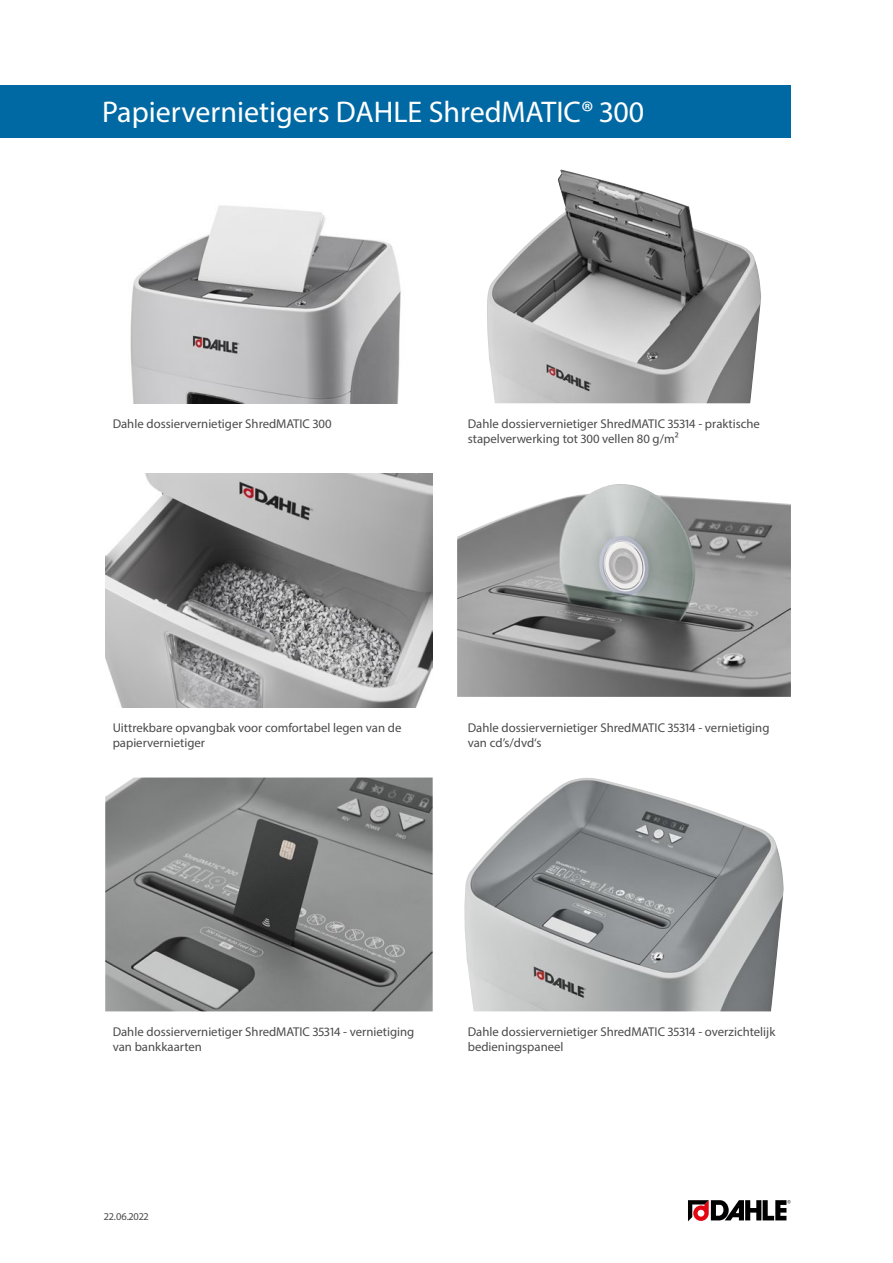
<style>
.page{position:relative;width:893px;height:1263px;background:#fff}
.page>*{position:absolute;margin:0;border:0;box-sizing:border-box;transform-origin:0 0}
.Produktname{font:30px "Myriad Pro";color:#fff}
.Fliesstexte{font:12.75px/15.3px "Myriad Pro";color:#4a4a49}
.t1{font:10.5px "Myriad Pro";color:#4a4a49}
</style>
<div class="page">
<img style="left:130px;top:205px;width:271px;height:198px">
<img style="left:487px;top:169px;width:274px;height:234px">
<img style="left:105px;top:473px;width:328px;height:234px">
<img style="left:457px;top:484px;width:334px;height:213px">
<img style="left:105px;top:777px;width:328px;height:234px">
<img style="left:464px;top:778px;width:320px;height:233px">
<svg style="left:688px;top:1200px;width:103px;height:21px"></svg>
<div style="left:0;top:85px;width:791px;height:53px;background:#0069a4"></div>
<p class="Produktname" style="left:102px;top:94px;width:544px">Papiervernietigers DAHLE ShredMATIC® 300</p>
<p class="Fliesstexte" style="left:113px;top:416px;width:220px">Dahle dossiervernietiger ShredMATIC 300</p>
<p class="Fliesstexte" style="left:468px;top:416px;width:294px">Dahle dossiervernietiger ShredMATIC 35314 - praktische stapelverwerking tot 300 vellen 80 g/m²</p>
<p class="Fliesstexte" style="left:113px;top:720px;width:290px">Uittrekbare opvangbak voor comfortabel legen van de papiervernietiger</p>
<p class="Fliesstexte" style="left:468px;top:720px;width:303px">Dahle dossiervernietiger ShredMATIC 35314 - vernietiging van cd’s/dvd‘s</p>
<p class="Fliesstexte" style="left:113px;top:1024px;width:303px">Dahle dossiervernietiger ShredMATIC 35314 - vernietiging van bankkaarten</p>
<p class="Fliesstexte" style="left:468px;top:1024px;width:309px">Dahle dossiervernietiger ShredMATIC 35314 - overzichtelijk bedieningspaneel</p>
<p class="t1" style="left:104px;top:1210px;width:46px">22.06.2022</p>
</div>
